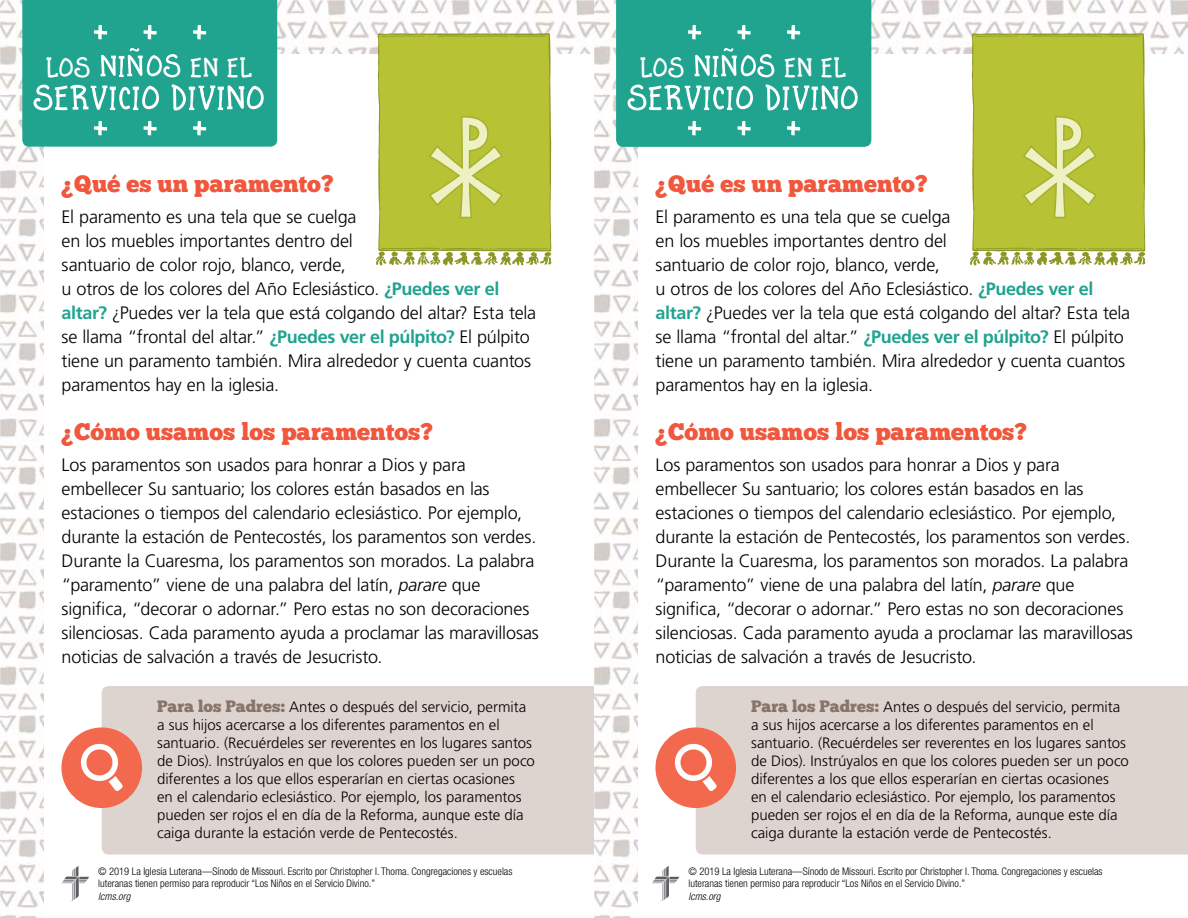
<style>
.page{position:relative;width:1188px;height:918px;background:#fff}
.page>*{position:absolute;margin:0;border:0;box-sizing:border-box;transform-origin:0 0}
.t1{font:72px "Fontbox Masquerade";color:#fff}
.t2{font:60px "Fontbox Masquerade";color:#fff}
.t3{font:48px "Fontbox Masquerade";color:#fff}
.Head{font:24px "Chunk Five";color:#f0573d}
.kid_body{font:300 18px/24px "Frutiger LT Std";letter-spacing:-.01em;color:#000}
.parent_body{font:300 15px/18px "Frutiger LT Std";color:#000}
.t4{font:300 condensed 10.5px/12.6px "Helvetica Neue LT Std";color:#000}
.t5{font:italic 300 condensed 10.5px "Helvetica Neue LT Std";color:#000}
.s1{font-size:54px}
.s2{font-weight:700;color:#20a38f}
.s3{font-style:italic}
.s4{font-family:"Chunk Five";font-weight:400;font-size:16.5px;color:#88746a}
</style>
<div class="page">
<img style="left:0;top:0;width:1188px;height:918px">
<div style="left:44px;top:54px;width:550px;height:864px;background:#fff"></div>
<div style="left:638px;top:54px;width:550px;height:864px;background:#fff"></div>
<svg style="left:62px;top:866px;width:27px;height:35px"></svg>
<svg style="left:652px;top:866px;width:27px;height:35px"></svg>
<div style="left:22px;top:0;width:255px;height:147px;background:#20a38f"></div>
<div style="left:616px;top:0;width:255px;height:147px;background:#20a38f"></div>
<div style="left:102px;top:686px;width:492px;height:168px;background:#ded4cf"></div>
<div style="left:696px;top:686px;width:492px;height:168px;background:#ded4cf"></div>
<div style="left:61px;top:727px;width:81px;height:81px;background:#f2694d;border-radius:50%"></div>
<div style="left:655px;top:727px;width:81px;height:81px;background:#f2694d;border-radius:50%"></div>
<svg style="left:376px;top:33px;width:175px;height:232px;background:#bbc546"></svg>
<svg style="left:970px;top:33px;width:175px;height:232px;background:#bbc546"></svg>
<svg style="left:675px;top:744px;width:42px;height:47px"></svg>
<svg style="left:81px;top:744px;width:42px;height:47px"></svg>
<h1 class="t1" style="left:89px;top:-1px;width:123px">+ + +</h1>
<h3 class="t3" style="left:46px;top:47px;width:208px">Los <span class="s1">Niños</span> en el</h3>
<h2 class="t2" style="left:34px;top:72px;width:233px">Servicio Divino</h2>
<h1 class="t1" style="left:89px;top:95px;width:123px">+ + +</h1>
<p class="Head" style="left:62px;top:169px;width:273px">¿Qué es un paramento?</p>
<p class="kid_body" style="left:62px;top:205px;width:476px">El paramento es una tela que se cuelga<br>en los muebles importantes dentro del<br>santuario de color rojo, blanco, verde,<br>u otros de los colores del Año Eclesiástico. <span class="s2">¿Puedes ver el altar?</span> ¿Puedes ver la tela que está colgando del altar? Esta tela se llama “frontal del altar.” <span class="s2">¿Puedes ver el púlpito?</span> El púlpito tiene un paramento también. Mira alrededor y cuenta cuantos paramentos hay en la iglesia.</p>
<p class="Head" style="left:62px;top:418px;width:373px">¿Cómo usamos los paramentos?</p>
<p class="kid_body" style="left:62px;top:453px;width:479px">Los paramentos son usados para honrar a Dios y para embellecer Su santuario; los colores están basados en las estaciones o tiempos del calendario eclesiástico. Por ejemplo, durante la estación de Pentecostés, los paramentos son verdes.<br>Durante la Cuaresma, los paramentos son morados. La palabra “paramento” viene de una palabra del latín, <span class="s3">parare</span> que significa, “decorar o adornar.” Pero estas no son decoraciones silenciosas. Cada paramento ayuda a proclamar las maravillosas noticias de salvación a través de Jesucristo.</p>
<h1 class="t1" style="left:683px;top:-1px;width:123px">+ + +</h1>
<h3 class="t3" style="left:640px;top:47px;width:208px">Los <span class="s1">Niños</span> en el</h3>
<h2 class="t2" style="left:628px;top:72px;width:233px">Servicio Divino</h2>
<h1 class="t1" style="left:683px;top:95px;width:123px">+ + +</h1>
<p class="Head" style="left:656px;top:169px;width:273px">¿Qué es un paramento?</p>
<p class="kid_body" style="left:656px;top:205px;width:476px">El paramento es una tela que se cuelga<br>en los muebles importantes dentro del<br>santuario de color rojo, blanco, verde,<br>u otros de los colores del Año Eclesiástico. <span class="s2">¿Puedes ver el altar?</span> ¿Puedes ver la tela que está colgando del altar? Esta tela se llama “frontal del altar.” <span class="s2">¿Puedes ver el púlpito?</span> El púlpito tiene un paramento también. Mira alrededor y cuenta cuantos paramentos hay en la iglesia.</p>
<p class="Head" style="left:656px;top:418px;width:373px">¿Cómo usamos los paramentos?</p>
<p class="kid_body" style="left:656px;top:453px;width:479px">Los paramentos son usados para honrar a Dios y para embellecer Su santuario; los colores están basados en las estaciones o tiempos del calendario eclesiástico. Por ejemplo, durante la estación de Pentecostés, los paramentos son verdes.<br>Durante la Cuaresma, los paramentos son morados. La palabra “paramento” viene de una palabra del latín, <span class="s3">parare</span> que significa, “decorar o adornar.” Pero estas no son decoraciones silenciosas. Cada paramento ayuda a proclamar las maravillosas noticias de salvación a través de Jesucristo.</p>
<p class="parent_body" style="left:157px;top:698px;width:379px"><span class="s4">Para los Padres:</span> Antes o después del servicio, permita a sus hijos acercarse a los diferentes paramentos en el santuario. (Recuérdeles ser reverentes en los lugares santos de Dios). Instrúyalos en que los colores pueden ser un poco diferentes a los que ellos esperarían en ciertas ocasiones<br>en el calendario eclesiástico. Por ejemplo, los paramentos pueden ser rojos el en día de la Reforma, aunque este día caiga durante la estación verde de Pentecostés.</p>
<p class="parent_body" style="left:751px;top:698px;width:379px"><span class="s4">Para los Padres:</span> Antes o después del servicio, permita a sus hijos acercarse a los diferentes paramentos en el santuario. (Recuérdeles ser reverentes en los lugares santos de Dios). Instrúyalos en que los colores pueden ser un poco diferentes a los que ellos esperarían en ciertas ocasiones<br>en el calendario eclesiástico. Por ejemplo, los paramentos pueden ser rojos el en día de la Reforma, aunque este día caiga durante la estación verde de Pentecostés.</p>
<p class="t4" style="left:98px;top:865px;width:416px">© 2019 La Iglesia Luterana—Sínodo de Missouri. Escrito por Christopher I. Thoma. Congregaciones y escuelas luteranas tienen permiso para reproducir “Los Niños en el Servicio Divino.”</p>
<p class="t5" style="left:98px;top:890px;width:34px">lcms.org</p>
<p class="t4" style="left:688px;top:865px;width:416px">© 2019 La Iglesia Luterana—Sínodo de Missouri. Escrito por Christopher I. Thoma. Congregaciones y escuelas luteranas tienen permiso para reproducir “Los Niños en el Servicio Divino.”</p>
<p class="t5" style="left:688px;top:890px;width:34px">lcms.org</p>
</div>
